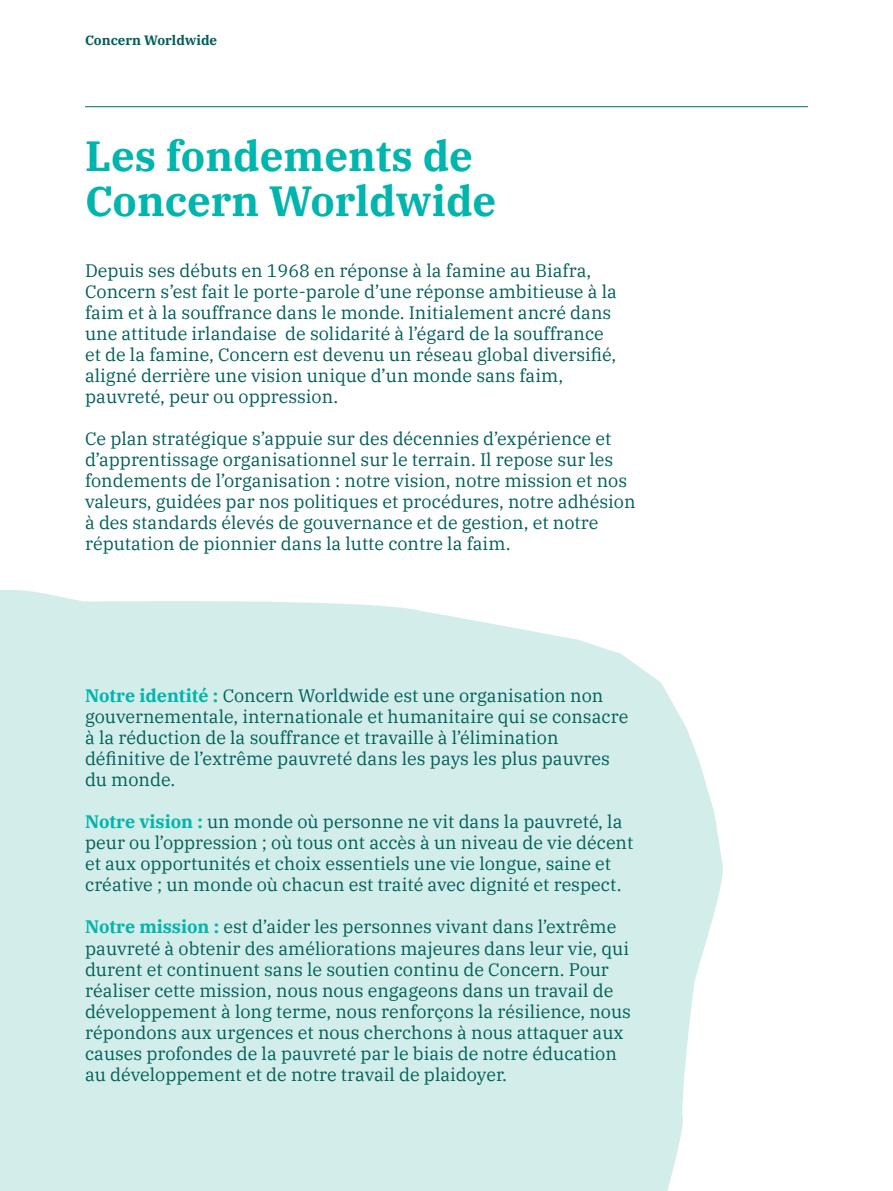
<style>
.page{position:relative;width:893px;height:1191px;background:#fff}
.page>*{position:absolute;margin:0;border:0;box-sizing:border-box;transform-origin:0 0}
.H1_heading{font:700 42px/45px "IBM Plex Serif";color:#00b5ad}
.Intro{font:18px/21px "IBM Plex Serif";color:#005f5a}
.SP_Body{font:18px/21px "IBM Plex Serif";color:#005f5a}
.t1{font:700 13.5px "IBM Plex Serif";color:#005f5a}
.s1{font-weight:700;color:#00b5ad}
</style>
<div class="page">
<svg style="left:0;top:590px;width:723px;height:601px;background:#d6eeeb"></svg>
<hr style="left:85px;top:106px;width:723px;height:1px;background:#00724a">
<p class="t1" style="left:85px;top:30px;width:134px">Concern Worldwide</p>
<p class="H1_heading" style="left:85px;top:130px;width:413px">Les fondements de<br>Concern Worldwide</p>
<p class="Intro" style="left:85px;top:259px;width:533px">Depuis ses débuts en 1968 en réponse à la famine au Biafra, Concern s’est fait le porte-parole d’une réponse ambitieuse à la faim et à la souffrance dans le monde. Initialement ancré dans une attitude irlandaise de solidarité à l’égard de la souffrance et de la famine, Concern est devenu un réseau global diversifié, aligné derrière une vision unique d’un monde sans faim, pauvreté, peur ou oppression.</p>
<p class="Intro" style="left:85px;top:427px;width:552px">Ce plan stratégique s’appuie sur des décennies d’expérience et d’apprentissage organisationnel sur le terrain. Il repose sur les fondements de l’organisation : notre vision, notre mission et nos valeurs, guidées par nos politiques et procédures, notre adhésion à des standards élevés de gouvernance et de gestion, et notre réputation de pionnier dans la lutte contre la faim.</p>
<p class="Intro" style="left:85px;top:684px;width:545px"><span class="s1">Notre identité :</span> Concern Worldwide est une organisation non gouvernementale, internationale et humanitaire qui se consacre à la réduction de la souffrance et travaille à l’élimination définitive de l’extrême pauvreté dans les pays les plus pauvres du monde.</p>
<p class="Intro" style="left:85px;top:810px;width:550px"><span class="s1">Notre vision :</span> un monde où personne ne vit dans la pauvreté, la peur ou l’oppression ; où tous ont accès à un niveau de vie décent et aux opportunités et choix essentiels une vie longue, saine et créative ; un monde où chacun est traité avec dignité et respect.</p>
<p class="SP_Body" style="left:85px;top:915px;width:547px"><span class="s1">Notre mission :</span> est d’aider les personnes vivant dans l’extrême pauvreté à obtenir des améliorations majeures dans leur vie, qui durent et continuent sans le soutien continu de Concern. Pour réaliser cette mission, nous nous engageons dans un travail de développement à long terme, nous renforçons la résilience, nous répondons aux urgences et nous cherchons à nous attaquer aux causes profondes de la pauvreté par le biais de notre éducation au développement et de notre travail de plaidoyer.</p>
</div>
